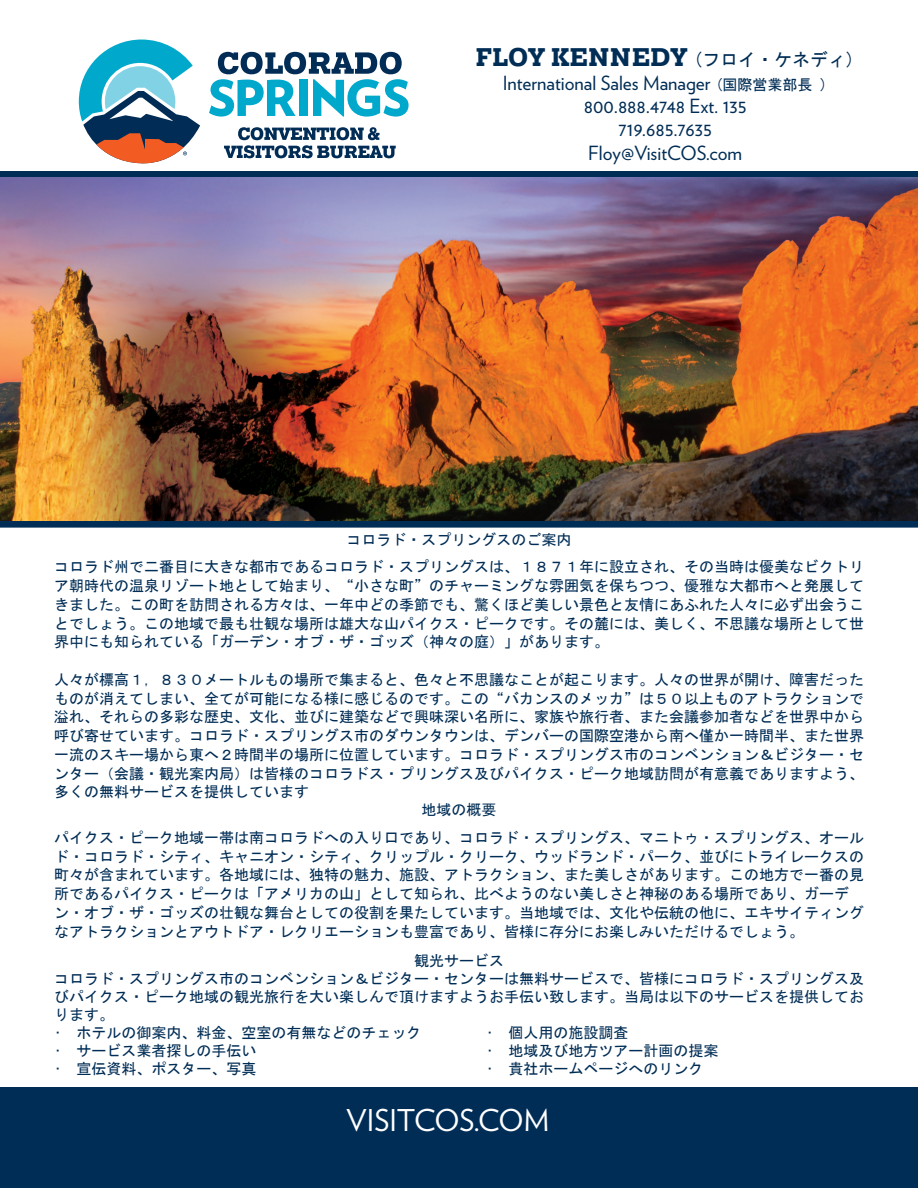
<style>
.page{position:relative;width:918px;height:1188px;background:#fff}
.page>*{position:absolute;margin:0;border:0;box-sizing:border-box;transform-origin:0 0}
.t1{font:30px "Verlag";letter-spacing:-.02em;color:#fff}
.t2{font:700 25.5px "Pragmatica Slab";letter-spacing:.01em;color:#002d55}
.t3{font:19.5px/23.4px "Verlag";color:#002d55;text-align:center}
.t4{font:15px/18.8px "MS Gothic";color:#002d55}
.s1{font-family:"MS Gothic";font-weight:400;font-size:18px}
.s2{font-family:"MS Gothic";font-size:15px}
</style>
<div class="page">
<div style="left:0;top:1087px;width:918px;height:101px;background:#002d55"></div>
<svg style="left:0;top:39px;width:918px;height:139px"></svg>
<svg style="left:0;top:521px;width:918px;height:7px;background:#0e385e"></svg>
<img style="left:0;top:178px;width:918px;height:343px">
<h2 class="t2" style="left:476px;top:43px;width:381px">FLOY KENNEDY <span class="s1">(フロイ・ケネディ)</span></h2>
<h3 class="t3" style="left:503px;top:70px;width:326px">International Sales Manager <span class="s2">(国際営業部長 )<br></span>800.888.4748 Ext. 135<br>719.685.7635<br>Floy@VisitCOS.com</h3>
<p class="t4" style="left:54px;top:525px;width:811px;line-height:27.8px;text-align:center">コロラド・スプリングスのご案内<br>コロラド州で二番目に大きな都市であるコロラド・スプリングスは、１８７１年に設立され、その当時は優美なビクトリ</p>
<p class="t4" style="left:54px;top:576px;width:811px;text-align:justify">ア朝時代の温泉リゾート地として始まり、“小さな町”のチャーミングな雰囲気を保ちつつ、優雅な大都市へと発展してきました。この町を訪問される方々は、一年中どの季節でも、驚くほど美しい景色と友情にあふれた人々に必ず出会うことでしょう。この地域で最も壮観な場所は雄大な山パイクス・ピークです。その麓には、美しく、不思議な場所として世界中にも知られている「ガーデン・オブ・ザ・ゴッズ（神々の庭）」があります。</p>
<p class="t4" style="left:54px;top:670px;width:811px">人々が標高１，８３０メートルもの場所で集まると、色々と不思議なことが起こります。人々の世界が開け、障害だった</p>
<p class="t4" style="left:54px;top:689px;width:811px">ものが消えてしまい、全てが可能になる様に感じるのです。この“バカンスのメッカ”は５０以上ものアトラクションで</p>
<p class="t4" style="left:54px;top:708px;width:811px">溢れ、それらの多彩な歴史、文化、並びに建築などで興味深い名所に、家族や旅行者、また会議参加者などを世界中から</p>
<p class="t4" style="left:54px;top:726px;width:811px">呼び寄せています。コロラド・スプリングス市のダウンタウンは、デンバーの国際空港から南へ僅か一時間半、また世界</p>
<p class="t4" style="left:54px;top:745px;width:811px">一流のスキー場から東へ２時間半の場所に位置しています。コロラド・スプリングス市のコンベンション＆ビジター・セ</p>
<p class="t4" style="left:54px;top:764px;width:811px">ンター（会議・観光案内局）は皆様のコロラドス・プリングス及びパイクス・ピーク地域訪問が有意義でありますよう、</p>
<p class="t4" style="left:54px;top:783px;width:256px">多くの無料サービスを提供しています</p>
<p class="t4" style="left:422px;top:800px;width:76px">地域の概要</p>
<p class="t4" style="left:54px;top:828px;width:811px">パイクス・ピーク地域一帯は南コロラドへの入り口であり、コロラド・スプリングス、マニトゥ・スプリングス、オールド・コロラド・シティ、キャニオン・シティ、クリップル・クリーク、ウッドランド・パーク、並びにトライレークスの町々が含まれています。各地域には、独特の魅力、施設、アトラクション、また美しさがあります。この地方で一番の見所であるパイクス・ピークは「アメリカの山」として知られ、比べようのない美しさと神秘のある場所であり、ガーデン・オブ・ザ・ゴッズの壮観な舞台としての役割を果たしています。当地域では、文化や伝統の他に、エキサイティングなアトラクションとアウトドア・レクリエーションも豊富であり、皆様に存分にお楽しみいただけるでしょう。</p>
<p class="t4" style="left:54px;top:952px;width:811px;line-height:18px;text-indent:360px">観光サービス<br>コロラド・スプリングス市のコンベンション＆ビジター・センターは無料サービスで、皆様にコロラド・スプリングス及びパイクス・ピーク地域の観光旅行を大い楽しんで頂けますようお手伝い致します。当局は以下のサービスを提供しております。</p>
<p class="t4" style="left:54px;top:1024px;width:369px">• ホテルの御案内、料金、空室の有無などのチェック</p>
<p class="t4" style="left:486px;top:1024px;width:144px">• 個人用の施設調査</p>
<p class="t4" style="left:54px;top:1042px;width:204px">• サービス業者探しの手伝い</p>
<p class="t4" style="left:486px;top:1042px;width:234px">• 地域及び地方ツアー計画の提案</p>
<p class="t4" style="left:54px;top:1060px;width:204px">• 宣伝資料、ポスター、写真</p>
<p class="t4" style="left:486px;top:1060px;width:219px">• 貴社ホームページへのリンク</p>
<h1 class="t1" style="left:347px;top:1098px;width:156px">Visi tCOS.com</h1>
</div>
